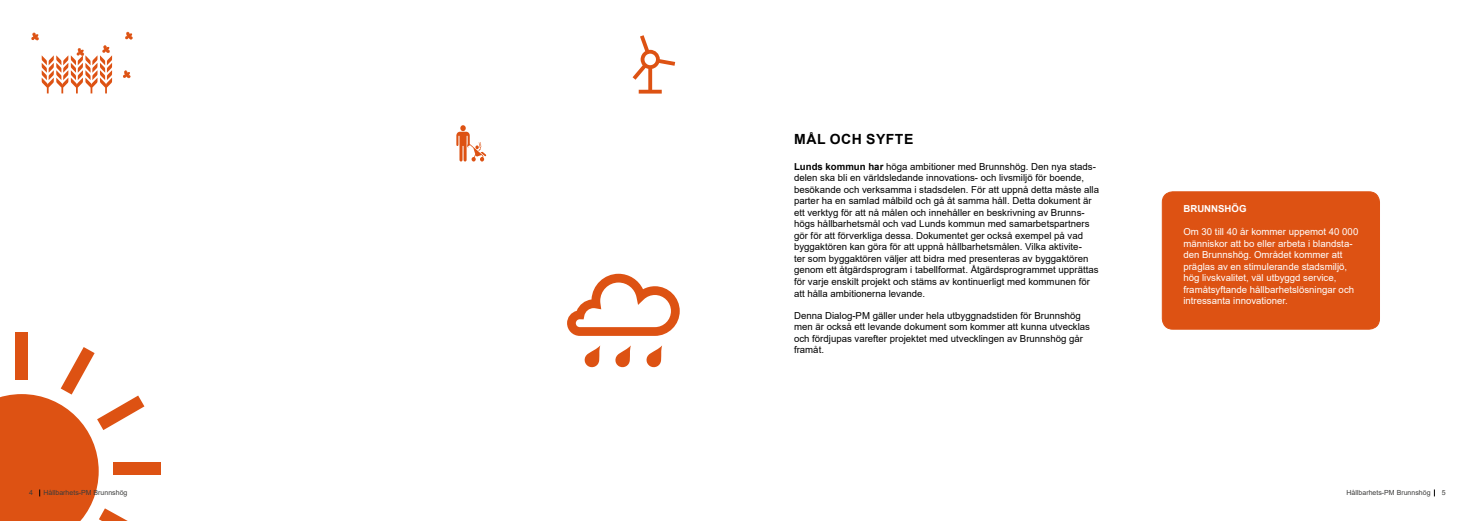
<style>
.page{position:relative;width:1474px;height:521px;background:#fff}
.page>*{position:absolute;margin:0;border:0;box-sizing:border-box;transform-origin:0 0}
.t1{font:700 14px "Arial";letter-spacing:.035em;color:#000}
.t2{font:9.62px/11.5px "Arial";color:#000}
.t3{font:9.62px/11.5px "Arial";color:#fff}
.t4{font:700 9.62px "Arial";color:#fff}
.t5{font:7px "Arial";color:#3c3c3b}
.s1{font-weight:700}
</style>
<div class="page">
<svg style="left:632px;top:35px;width:43px;height:59px"></svg>
<svg style="left:567px;top:274px;width:112px;height:62px"></svg>
<svg style="left:584px;top:345px;width:16px;height:23px"></svg>
<svg style="left:615px;top:345px;width:16px;height:23px"></svg>
<svg style="left:646px;top:345px;width:16px;height:23px"></svg>
<svg style="left:456px;top:125px;width:30px;height:36px"></svg>
<svg style="left:31px;top:33px;width:81px;height:60px"></svg>
<svg style="left:125px;top:32px;width:8px;height:8px"></svg>
<svg style="left:123px;top:70px;width:7px;height:8px"></svg>
<div style="left:15px;top:332px;width:13px;height:48px;background:#dd5213"></div>
<div style="left:114px;top:462px;width:47px;height:12px;background:#dd5213"></div>
<svg style="left:0;top:347px;width:144px;height:174px"></svg>
<div style="left:1162px;top:192px;width:217px;height:137px;background:#dd5213;border-radius:10px"></div>
<div style="left:1161px;top:191px;width:218px;height:139px;border:1px solid #dd5213;border-radius:10px"></div>
<h1 class="t1" style="left:794px;top:129px;width:120px">MÅL OCH SYFTE</h1>
<p class="t2" style="left:794px;top:160px;width:306px"><span class="s1">Lunds kommun har</span> höga ambitioner med Brunnshög. Den nya stads&shy;delen ska bli en världsledande innovations- och livsmiljö för boende, besökande och verksamma i stadsdelen. För att uppnå detta måste alla parter ha en samlad målbild och gå åt samma håll. Detta dokument är ett verktyg för att nå målen och innehåller en beskrivning av Brunns&shy;högs hållbarhetsmål och vad Lunds kommun med samarbetspartners gör för att förverkliga dessa. Dokumentet ger också exempel på vad byggaktören kan göra för att uppnå hållbarhetsmålen. Vilka aktivite-<br>ter som byggaktören väljer att bidra med presenteras av byggaktören genom ett åtgärdsprogram i tabellformat. Åtgärdsprogrammet upprättas för varje enskilt projekt och stäms av kontinuerligt med kommunen för att hålla ambitionerna levande.</p>
<p class="t2" style="left:794px;top:309px;width:297px">Denna Dialog-PM gäller under hela utbyggnadstiden för Brunnshög men är också ett levande dokument som kommer att kunna utvecklas och fördjupas varefter projektet med utvecklingen av Brunnshög går framåt.</p>
<p class="t4" style="left:1183px;top:202px;width:65px">BRUNNSHÖG</p>
<p class="t3" style="left:1183px;top:226px;width:176px">Om 30 till 40 år kommer uppemot 40 000 människor att bo eller arbeta i blandsta&shy;den Brunnshög. Området kommer att präglas av en stimulerande stadsmiljö, hög livskvalitet, väl utbyggd service, framåtsyftande hållbarhetslösningar och intressanta innovationer.</p>
<p class="t5" style="left:29px;top:487px;width:5px">4</p>
<p class="t5" style="left:43px;top:487px;width:86px">Hållbarhets-PM Brunnshög</p>
<p class="t5" style="left:1346px;top:487px;width:86px">Hållbarhets-PM Brunnshög</p>
<p class="t5" style="left:1441px;top:487px;width:5px">5</p>
</div>
